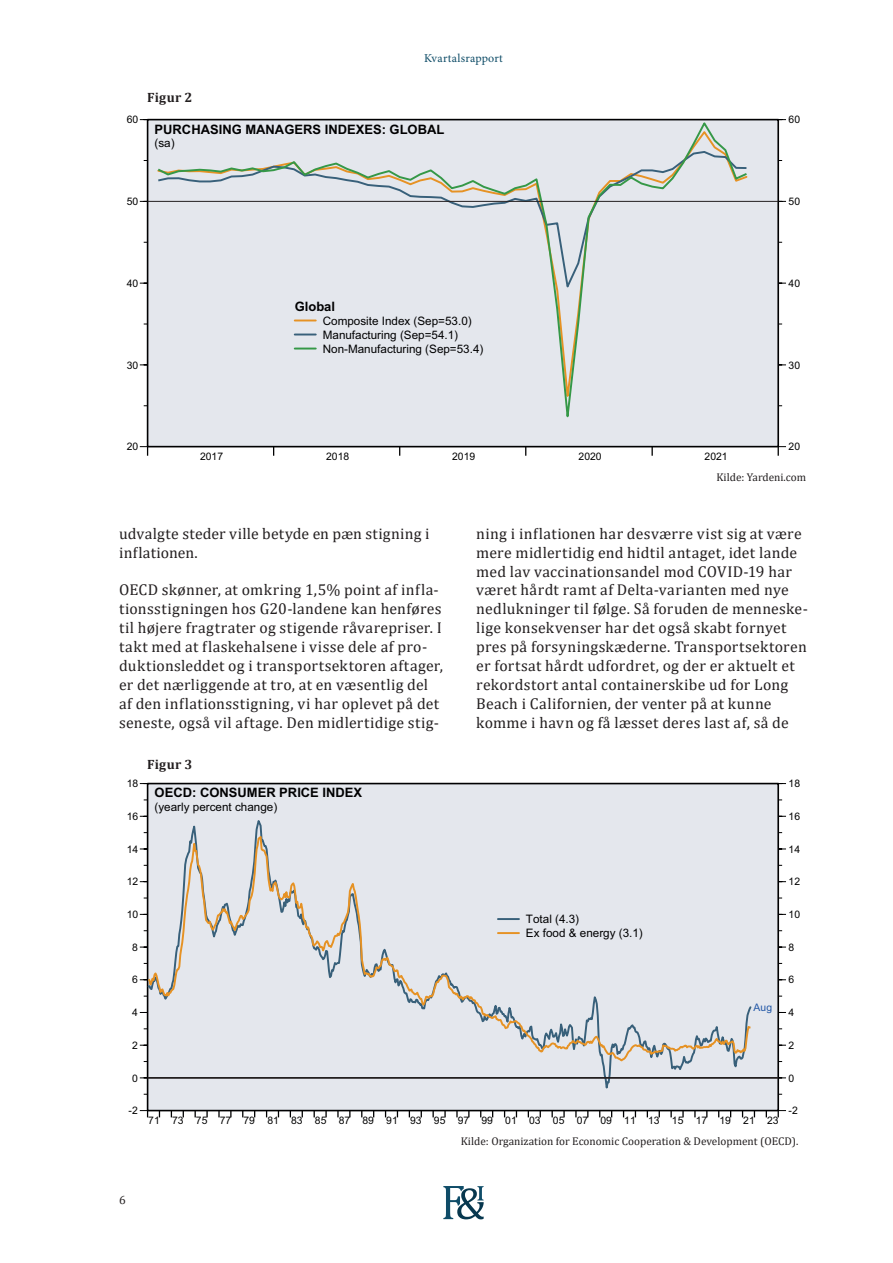
<style>
.page{position:relative;width:893px;height:1263px;background:#fff}
.page>*{position:absolute;margin:0;border:0;box-sizing:border-box;transform-origin:0 0}
.t1{font:15.75px/18.9px "Cambria";letter-spacing:.02em;color:#231f20}
.t2{font:700 13.5px "Cambria";letter-spacing:.02em;color:#231f20}
.t3{font:700 13.05px "Arial";color:#000001}
.t4{font:12px "Minion Pro";letter-spacing:.015em;color:#0e4c67}
.t5{font:12px "Cambria";color:#231f20}
.t6{font:11.7px/14px "Arial";color:#000001}
.t7{font:11.25px "Cambria";color:#231f20}
.t8{font:10.35px "Arial";color:#000001}
.t9{font:10.35px "Arial";color:#2056a6}
</style>
<div class="page">
<svg style="left:443px;top:1186px;width:41px;height:33px"></svg>
<div style="left:148px;top:120px;width:630px;height:327px;background:#e4e7ed"></div>
<svg style="left:651px;top:447px;width:2px;height:9px"></svg>
<svg style="left:778px;top:446px;width:8px;height:10px"></svg>
<svg style="left:140px;top:446px;width:8px;height:10px"></svg>
<svg style="left:156px;top:119px;width:593px;height:299px"></svg>
<hr style="left:148px;top:201px;width:630px;height:1px;background:#231f20">
<hr style="left:295px;top:319px;width:21px;height:2px;background:#e69224">
<svg style="left:295px;top:334px;width:21px;height:1px"></svg>
<svg style="left:295px;top:348px;width:21px;height:1px"></svg>
<div style="left:148px;top:783px;width:630px;height:327px;background:#e4e7ed"></div>
<svg style="left:230px;top:1111px;width:2px;height:6px"></svg>
<svg style="left:218px;top:1111px;width:2px;height:6px"></svg>
<svg style="left:206px;top:1111px;width:2px;height:6px"></svg>
<svg style="left:444px;top:1111px;width:2px;height:6px"></svg>
<svg style="left:432px;top:1111px;width:2px;height:6px"></svg>
<svg style="left:337px;top:1111px;width:2px;height:6px"></svg>
<svg style="left:325px;top:1111px;width:2px;height:6px"></svg>
<svg style="left:575px;top:1111px;width:2px;height:6px"></svg>
<svg style="left:563px;top:1111px;width:2px;height:6px"></svg>
<svg style="left:551px;top:1111px;width:2px;height:6px"></svg>
<svg style="left:456px;top:1111px;width:2px;height:6px"></svg>
<svg style="left:694px;top:1111px;width:2px;height:6px"></svg>
<svg style="left:682px;top:1111px;width:2px;height:6px"></svg>
<svg style="left:670px;top:1111px;width:2px;height:6px"></svg>
<svg style="left:778px;top:1110px;width:8px;height:7px"></svg>
<svg style="left:140px;top:1110px;width:8px;height:7px"></svg>
<div style="left:147px;top:783px;width:632px;height:328px;border:2px solid #000001"></div>
<svg style="left:146px;top:815px;width:607px;height:285px"></svg>
<svg style="left:146px;top:828px;width:606px;height:235px"></svg>
<hr style="left:148px;top:1077px;width:630px;height:1px;background:#231f20">
<hr style="left:498px;top:918px;width:21px;height:2px;background:#38607a">
<hr style="left:498px;top:932px;width:21px;height:2px;background:#e69224">
<p class="t4" style="left:424px;top:50px;width:80px">Kvartalsrapport</p>
<p class="t2" style="left:147px;top:88px;width:47px">Figur 2</p>
<p class="t8" style="left:127px;top:112px;width:13px">60</p>
<p class="t3" style="left:155px;top:120px;width:291px">PURCHASING MANAGERS INDEXES: GLOBAL</p>
<p class="t6" style="left:155px;top:136px;width:22px">(sa)</p>
<p class="t8" style="left:789px;top:112px;width:13px">60</p>
<p class="t8" style="left:127px;top:194px;width:13px">50</p>
<p class="t8" style="left:789px;top:194px;width:13px">50</p>
<p class="t8" style="left:127px;top:276px;width:13px">40</p>
<p class="t8" style="left:789px;top:276px;width:13px">40</p>
<p class="t3" style="left:295px;top:297px;width:42px">Global</p>
<p class="t6" style="left:323px;top:313px;width:162px">Composite Index (Sep=53.0)<br>Manufacturing (Sep=54.1)<br>Non-Manufacturing (Sep=53.4)</p>
<p class="t8" style="left:127px;top:358px;width:13px">30</p>
<p class="t8" style="left:789px;top:358px;width:13px">30</p>
<p class="t8" style="left:127px;top:439px;width:13px">20</p>
<p class="t8" style="left:200px;top:449px;width:25px">2017</p>
<p class="t8" style="left:326px;top:449px;width:25px">2018</p>
<p class="t8" style="left:452px;top:449px;width:25px">2019</p>
<p class="t8" style="left:579px;top:449px;width:25px">2020</p>
<p class="t8" style="left:705px;top:449px;width:25px">2021</p>
<p class="t8" style="left:789px;top:439px;width:13px">20</p>
<p class="t7" style="left:716px;top:470px;width:91px">Kilde: Yardeni.com</p>
<p class="t1" style="left:119px;top:524px;width:312px">udvalgte steder ville betyde en pæn stigning i inflationen.</p>
<p class="t1" style="left:119px;top:580px;width:325px">OECD skønner, at omkring 1,5% point af infla&shy;tionsstigningen hos G20-landene kan henføres til højere fragtrater og stigende råvarepriser. I takt med at flaskehalsene i visse dele af pro&shy;duktionsleddet og i transportsektoren aftager, er det nærliggende at tro, at en væsentlig del af den inflationsstigning, vi har oplevet på det seneste, også vil aftage. Den midlertidige stig-</p>
<p class="t1" style="left:476px;top:524px;width:333px">ning i inflationen har desværre vist sig at være mere midlertidig end hidtil antaget, idet lande med lav vaccinationsandel mod COVID-19 har været hårdt ramt af Delta-varianten med nye nedlukninger til følge. Så foruden de menneske&shy;lige konsekvenser har det også skabt fornyet pres på forsyningskæderne. Transportsektoren er fortsat hårdt udfordret, og der er aktuelt et rekordstort antal containerskibe ud for Long Beach i Californien, der venter på at kunne komme i havn og få læsset deres last af, så de</p>
<p class="t2" style="left:147px;top:755px;width:47px">Figur 3</p>
<p class="t8" style="left:127px;top:776px;width:13px">18</p>
<p class="t8" style="left:127px;top:809px;width:13px">16</p>
<p class="t3" style="left:155px;top:784px;width:209px">OECD: CONSUMER PRICE INDEX</p>
<p class="t6" style="left:155px;top:800px;width:124px">(yearly percent change)</p>
<p class="t8" style="left:789px;top:776px;width:13px">18</p>
<p class="t8" style="left:789px;top:809px;width:13px">16</p>
<p class="t8" style="left:127px;top:842px;width:13px">14</p>
<p class="t8" style="left:789px;top:842px;width:13px">14</p>
<p class="t8" style="left:127px;top:874px;width:13px">12</p>
<p class="t8" style="left:789px;top:874px;width:13px">12</p>
<p class="t8" style="left:127px;top:907px;width:13px">10</p>
<p class="t6" style="left:526px;top:912px;width:118px">Total (4.3)<br>Ex food &amp; energy (3.1)</p>
<p class="t8" style="left:789px;top:907px;width:13px">10</p>
<p class="t8" style="left:132px;top:940px;width:7px">8</p>
<p class="t8" style="left:789px;top:940px;width:7px">8</p>
<p class="t8" style="left:132px;top:973px;width:7px">6</p>
<p class="t8" style="left:789px;top:973px;width:7px">6</p>
<p class="t8" style="left:132px;top:1005px;width:7px">4</p>
<p class="t9" style="left:754px;top:1000px;width:20px">Aug</p>
<p class="t8" style="left:789px;top:1005px;width:7px">4</p>
<p class="t8" style="left:132px;top:1038px;width:7px">2</p>
<p class="t8" style="left:789px;top:1038px;width:7px">2</p>
<p class="t8" style="left:132px;top:1071px;width:7px">0</p>
<p class="t8" style="left:129px;top:1103px;width:11px">-2</p>
<p class="t8" style="left:789px;top:1071px;width:7px">0</p>
<p class="t8" style="left:789px;top:1103px;width:11px">-2</p>
<p class="t8" style="left:148px;top:1113px;width:632px">71 73 75 77 79 81 83 85 87 89 91 93 95 97 99 01 03 05 07 09 11 13 15 17 19 21 23</p>
<p class="t5" style="left:119px;top:1193px;width:8px">6</p>
<p class="t7" style="left:461px;top:1134px;width:339px">Kilde: Organization for Economic Cooperation &amp; Development (OECD).</p>
</div>
